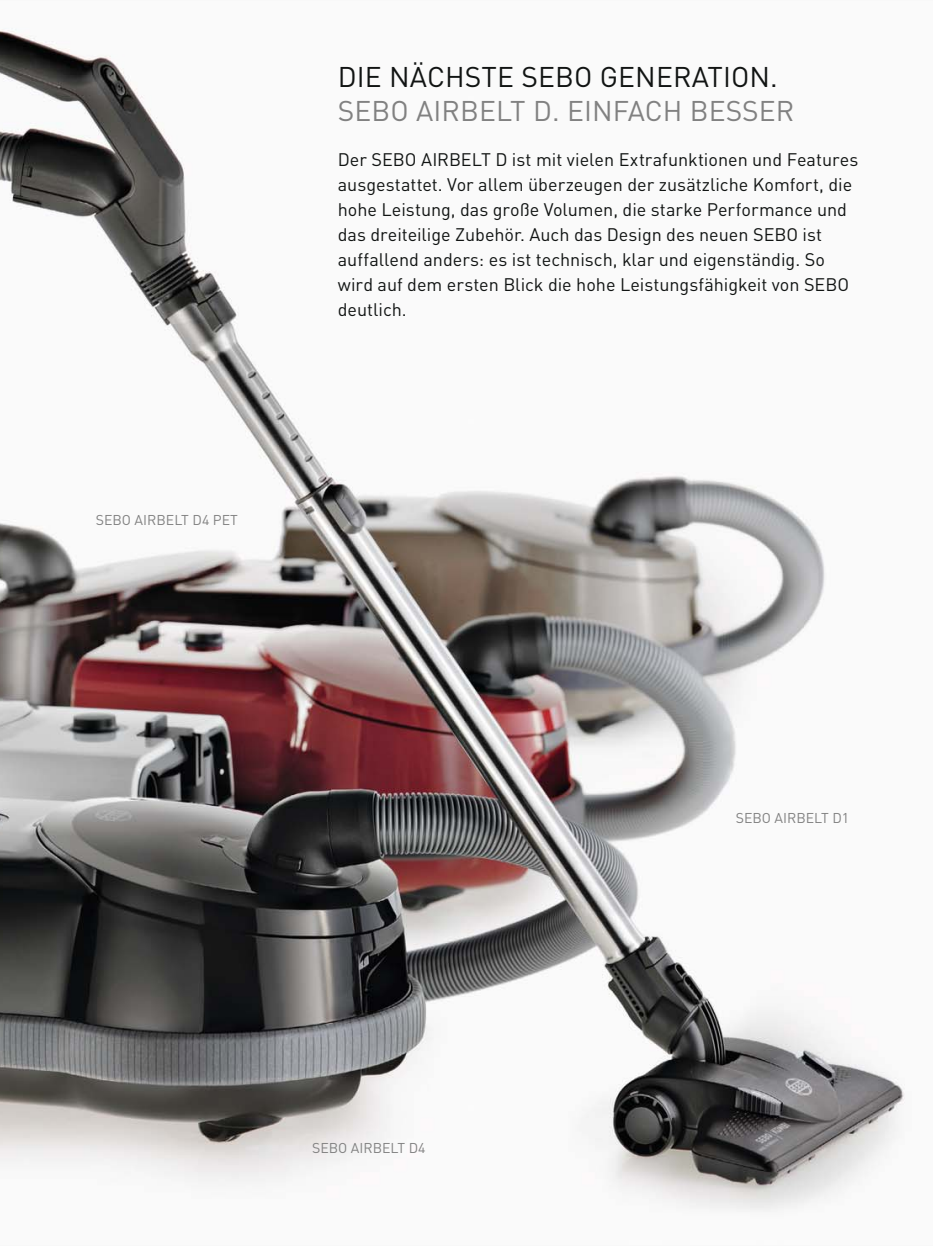
<style>
.page{position:relative;width:933px;height:1246px;background:#fff}
.page>*{position:absolute;margin:0;border:0;box-sizing:border-box;transform-origin:0 0}
.t1{font:28.18px "DIN";letter-spacing:.005em;color:#818181}
.t2{font:28.18px "DIN";letter-spacing:.005em;color:#111413}
.t3{font:18.03px/25px "DIN";color:#111413}
.t4{font:14px "DIN";color:#818181}
</style>
<div class="page">
<img style="left:0;top:28px;width:905px;height:1184px">
<p class="t4" style="left:96px;top:515px;width:143px">SEBO AIRBELT D4 PET</p>
<h1 class="t2" style="left:337px;top:66px;width:441px">DIE NÄCHSTE SEBO GENERATION.</h1>
<h1 class="t1" style="left:337px;top:100px;width:458px">SEBO AIRBELT D. EINFACH BESSER</h1>
<p class="t3" style="left:337px;top:149px;width:522px">Der SEBO AIRBELT D ist mit vielen Extrafunktionen und Features ausgestattet. Vor allem überzeugen der zusätzliche Komfort, die hohe Leistung, das große Volumen, die starke Performance und das dreiteilige Zubehör. Auch das Design des neuen SEBO ist auffallend anders: es ist technisch, klar und eigenständig. So wird auf dem ersten Blick die hohe Leistungsfähigkeit von SEBO deutlich.</p>
<p class="t4" style="left:735px;top:812px;width:115px">SEBO AIRBELT D1</p>
<p class="t4" style="left:312px;top:1143px;width:115px">SEBO AIRBELT D4</p>
</div>
